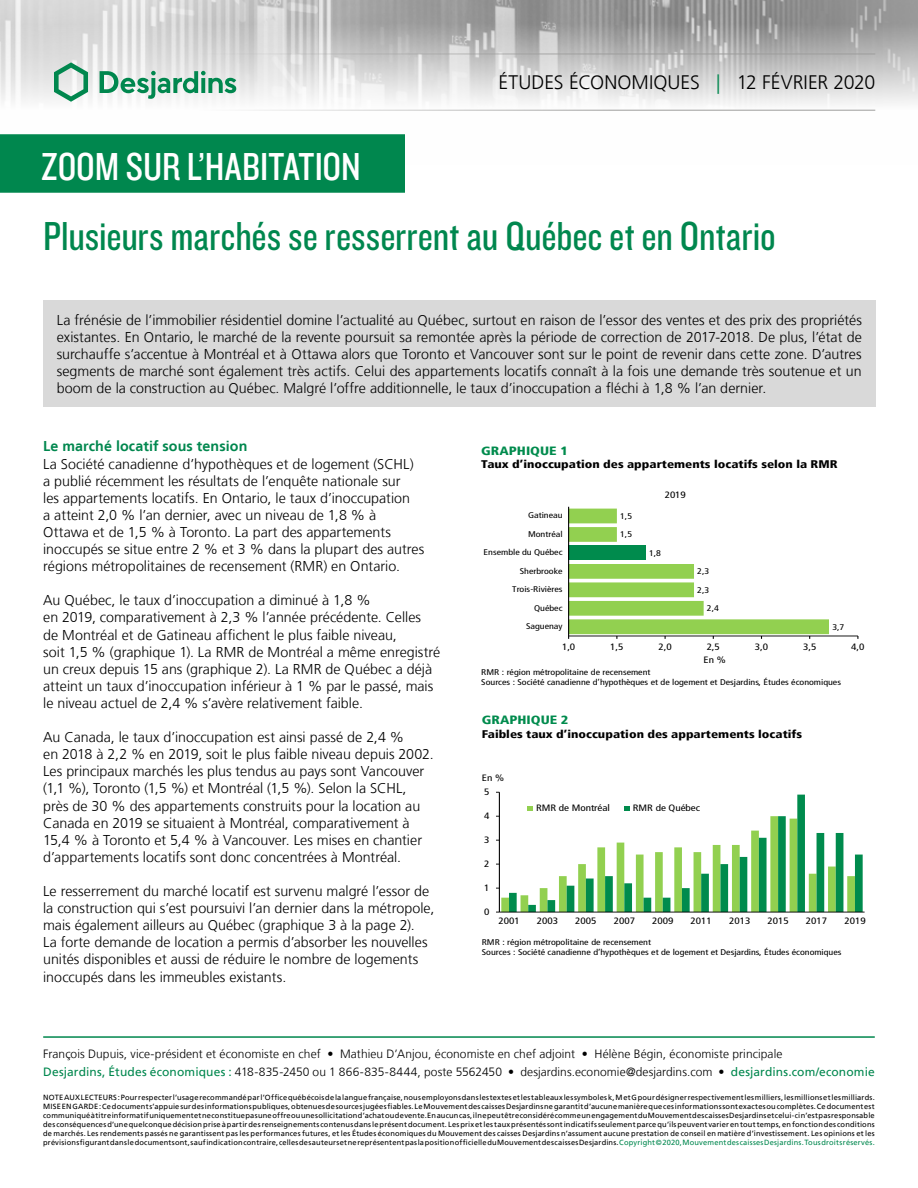
<style>
.page{position:relative;width:918px;height:1188px;background:#fff}
.page>*{position:absolute;margin:0;border:0;box-sizing:border-box;transform-origin:0 0}
.t1{font:42px "Knockout 29 Junior Ltweight";color:#00874e}
.t2{font:40.5px "Knockout 29 Junior Ltweight";letter-spacing:-.005em;color:#fff}
.t3{font:300 19.5px "Frutiger LT";color:#000}
.t4{font:300 14.25px/17.1px "Frutiger LT";color:#000}
.t5{font:700 14.25px "Frutiger LT";letter-spacing:.005em;color:#00874e}
.t6{font:300 12px/18.1px "Frutiger LT";letter-spacing:.005em;color:#000}
.t7{font:900 condensed 12px "Frutiger LT";color:#008b4d;scale:1.2 1}
.t8{font:900 condensed 11.1px "Frutiger LT";color:#000;scale:1.2 1}
.t9{font:condensed 9.3px "Frutiger LT";color:#000;scale:1.2 1}
.t10{font:condensed 9.15px "Frutiger LT";color:#000;scale:1.2 1}
.t11{font:condensed 8.25px/9.9px "Frutiger LT";color:#000;scale:1.2 1}
.t12{font:7.5px/9px "Frutiger LT";letter-spacing:.025em;color:#000;text-align:justify}
.s1{color:#00874e}
.s2{font-weight:400;color:#00874e}
</style>
<div class="page">
<img style="left:0;top:0;width:918px;height:111px">
<hr style="left:43px;top:54px;width:832px;height:1px;background:#9d9d9c">
<hr style="left:43px;top:110px;width:832px;height:1px;background:#9d9d9c">
<svg style="left:54px;top:62px;width:34px;height:40px"></svg>
<svg style="left:100px;top:71px;width:136px;height:28px"></svg>
<div style="left:0;top:135px;width:404px;height:57px;background:#00874e"></div>
<div style="left:0;top:134px;width:405px;height:59px;border:2px solid #00874e"></div>
<hr style="left:43px;top:1036px;width:832px;height:2px;background:#00874e">
<hr style="left:569px;top:636px;width:289px;height:1px;background:#000">
<svg style="left:568px;top:509px;width:261px;height:130px"></svg>
<hr style="left:568px;top:507px;width:1px;height:129px;background:#000">
<div style="left:43px;top:301px;width:832px;height:106px;background:#d9d9d9"></div>
<hr style="left:499px;top:912px;width:366px;height:1px;background:#000">
<svg style="left:496px;top:792px;width:367px;height:121px"></svg>
<h2 class="t2" style="left:41px;top:140px;width:321px">ZOOM SUR L’HABITATION</h2>
<h3 class="t3" style="left:499px;top:72px;width:378px">ÉTUDES ÉCONOMIQUES <span class="s1">|</span> 12 FÉVRIER 2020</h3>
<h1 class="t1" style="left:43px;top:209px;width:734px">Plusieurs marchés se resserrent au Québec et en Ontario</h1>
<p class="t4" style="left:57px;top:312px;width:807px;text-align:justify">La frénésie de l’immobilier résidentiel domine l’actualité au Québec, surtout en raison de l’essor des ventes et des prix des propriétés existantes. En Ontario, le marché de la revente poursuit sa remontée après la période de correction de 2017-2018. De plus, l’état de surchauffe s’accentue à Montréal et à Ottawa alors que Toronto et Vancouver sont sur le point de revenir dans cette zone. D’autres segments de marché sont également très actifs. Celui des appartements locatifs connaît à la fois une demande très soutenue et un boom de la construction au Québec. Malgré l’offre additionnelle, le taux d’inoccupation a fléchi à 1,8 % l’an dernier.</p>
<p class="t5" style="left:43px;top:438px;width:206px">Le marché locatif sous tension</p>
<p class="t4" style="left:43px;top:455px;width:383px">La Société canadienne d’hypothèques et de logement (SCHL) a publié récemment les résultats de l’enquête nationale sur<br>les appartements locatifs. En Ontario, le taux d’inoccupation<br>a atteint 2,0 % l’an dernier, avec un niveau de 1,8 % à Ottawa et de 1,5 % à Toronto. La part des appartements inoccupés se situe entre 2 % et 3 % dans la plupart des autres régions métropolitaines de recensement (RMR) en Ontario.</p>
<p class="t4" style="left:43px;top:592px;width:399px">Au Québec, le taux d’inoccupation a diminué à 1,8 %<br>en 2019, comparativement à 2,3 % l’année précédente. Celles<br>de Montréal et de Gatineau affichent le plus faible niveau,<br>soit 1,5 % (graphique 1). La RMR de Montréal a même enregistré un creux depuis 15 ans (graphique 2). La RMR de Québec a déjà atteint un taux d’inoccupation inférieur à 1 % par le passé, mais le niveau actuel de 2,4 % s’avère relativement faible.</p>
<p class="t4" style="left:43px;top:729px;width:392px">Au Canada, le taux d’inoccupation est ainsi passé de 2,4 %<br>en 2018 à 2,2 % en 2019, soit le plus faible niveau depuis 2002.<br>Les principaux marchés les plus tendus au pays sont Vancouver (1,1 %), Toronto (1,5 %) et Montréal (1,5 %). Selon la SCHL, près de 30 % des appartements construits pour la location au Canada en 2019 se situaient à Montréal, comparativement à 15,4 % à Toronto et 5,4 % à Vancouver. Les mises en chantier d’appartements locatifs sont donc concentrées à Montréal.</p>
<p class="t4" style="left:43px;top:883px;width:393px">Le resserrement du marché locatif est survenu malgré l’essor de la construction qui s’est poursuivi l’an dernier dans la métropole, mais également ailleurs au Québec (graphique 3 à la page 2).<br>La forte demande de location a permis d’absorber les nouvelles unités disponibles et aussi de réduire le nombre de logements inoccupés dans les immeubles existants.</p>
<p class="t7" style="left:481px;top:443px;width:74px">GRAPHIQUE 1</p>
<p class="t8" style="left:481px;top:458px;width:298px">Taux d’inoccupation des appartements locatifs selon la RMR</p>
<p class="t10" style="left:665px;top:489px;width:19px">2019</p>
<p class="t11" style="left:528px;top:511px;width:30px">Gatineau</p>
<p class="t11" style="left:620px;top:511px;width:11px">1,5</p>
<p class="t11" style="left:528px;top:529px;width:30px">Montréal</p>
<p class="t11" style="left:620px;top:530px;width:11px">1,5</p>
<p class="t11" style="left:484px;top:548px;width:67px">Ensemble du Québec</p>
<p class="t11" style="left:649px;top:548px;width:11px">1,8</p>
<p class="t11" style="left:520px;top:566px;width:37px">Sherbrooke</p>
<p class="t11" style="left:697px;top:566px;width:11px">2,3</p>
<p class="t11" style="left:512px;top:585px;width:43px">Trois-Rivières</p>
<p class="t11" style="left:697px;top:585px;width:11px">2,3</p>
<p class="t11" style="left:534px;top:603px;width:25px">Québec</p>
<p class="t11" style="left:707px;top:603px;width:11px">2,4</p>
<p class="t11" style="left:526px;top:621px;width:32px">Saguenay</p>
<p class="t11" style="left:832px;top:622px;width:11px">3,7</p>
<p class="t10" style="left:562px;top:642px;width:13px">1,0</p>
<p class="t10" style="left:610px;top:642px;width:13px">1,5</p>
<p class="t10" style="left:658px;top:642px;width:13px">2,0</p>
<p class="t10" style="left:707px;top:642px;width:13px">2,5</p>
<p class="t10" style="left:755px;top:642px;width:13px">3,0</p>
<p class="t10" style="left:803px;top:642px;width:13px">3,5</p>
<p class="t10" style="left:851px;top:642px;width:13px">4,0</p>
<p class="t10" style="left:704px;top:654px;width:20px">En %</p>
<p class="t11" style="left:481px;top:667px;width:301px">RMR : région métropolitaine de recensement<br>Sources : Société canadienne d’hypothèques et de logement et Desjardins, Études économiques</p>
<p class="t7" style="left:482px;top:713px;width:74px">GRAPHIQUE 2</p>
<p class="t8" style="left:482px;top:727px;width:268px">Faibles taux d’inoccupation des appartements locatifs</p>
<p class="t10" style="left:482px;top:773px;width:20px">En %</p>
<p class="t9" style="left:484px;top:786px;width:6px">5</p>
<p class="t10" style="left:484px;top:810px;width:6px">4</p>
<p class="t10" style="left:484px;top:834px;width:6px">3</p>
<p class="t9" style="left:484px;top:858px;width:6px">2</p>
<p class="t10" style="left:484px;top:882px;width:6px">1</p>
<p class="t10" style="left:484px;top:906px;width:6px">0</p>
<p class="t9" style="left:536px;top:802px;width:63px">RMR de Montréal</p>
<p class="t9" style="left:633px;top:802px;width:58px">RMR de Québec</p>
<p class="t9" style="left:498px;top:915px;width:19px">2001</p>
<p class="t9" style="left:537px;top:915px;width:19px">2003</p>
<p class="t9" style="left:575px;top:915px;width:19px">2005</p>
<p class="t9" style="left:614px;top:915px;width:19px">2007</p>
<p class="t9" style="left:652px;top:915px;width:19px">2009</p>
<p class="t9" style="left:691px;top:915px;width:19px">2011</p>
<p class="t9" style="left:729px;top:915px;width:19px">2013</p>
<p class="t9" style="left:767px;top:915px;width:19px">2015</p>
<p class="t9" style="left:806px;top:915px;width:19px">2017</p>
<p class="t9" style="left:844px;top:915px;width:19px">2019</p>
<p class="t11" style="left:482px;top:937px;width:301px">RMR : région métropolitaine de recensement<br>Sources : Société canadienne d’hypothèques et de logement et Desjardins, Études économiques</p>
<p class="t6" style="left:43px;top:1045px;width:833px">François Dupuis, vice-président et économiste en chef • Mathieu D’Anjou, économiste en chef adjoint • Hélène Bégin, économiste principale<br><span class="s2">Desjardins, Études économiques :</span> 418-835-2450 ou 1 866-835-8444, poste 5562450 • desjardins.economie@desjardins.com • <span class="s2">desjardins.com/economie</span></p>
<p class="t12" style="left:43px;top:1093px;width:833px">NOTE AUX LECTEURS: Pour respecter l’usage recommandé par l’Office québécois de la langue française, nous employons dans les textes et les tableaux les symboles k, M et G pour désigner respectivement les milliers, les millions et les milliards.<br>MISE EN GARDE: Ce document s’appuie sur des informations publiques, obtenues de sources jugées fiables. Le Mouvement des caisses Desjardins ne garantit d’aucune manière que ces informations sont exactes ou complètes. Ce document est communiqué à titre informatif uniquement et ne constitue pas une offre ou une sollicitation d’achat ou de vente. En aucun cas, il ne peut être considéré comme un engagement du Mouvement des caisses Desjardins et celui-ci n’est pas responsable des conséquences d’une quelconque décision prise à partir des renseignements contenus dans le présent document. Les prix et les taux présentés sont indicatifs seulement parce qu’ils peuvent varier en tout temps, en fonction des conditions de marchés. Les rendements passés ne garantissent pas les performances futures, et les Études économiques du Mouvement des caisses Desjardins n’assument aucune prestation de conseil en matière d’investissement. Les opinions et les prévisions figurant dans le document sont, sauf indication contraire, celles des auteurs et ne représentent pas la position officielle du Mouvement des caisses Desjardins. <span class="s1">Copyright©2020, Mouvement des caisses Desjardins. Tous droits réservés.</span></p>
</div>
